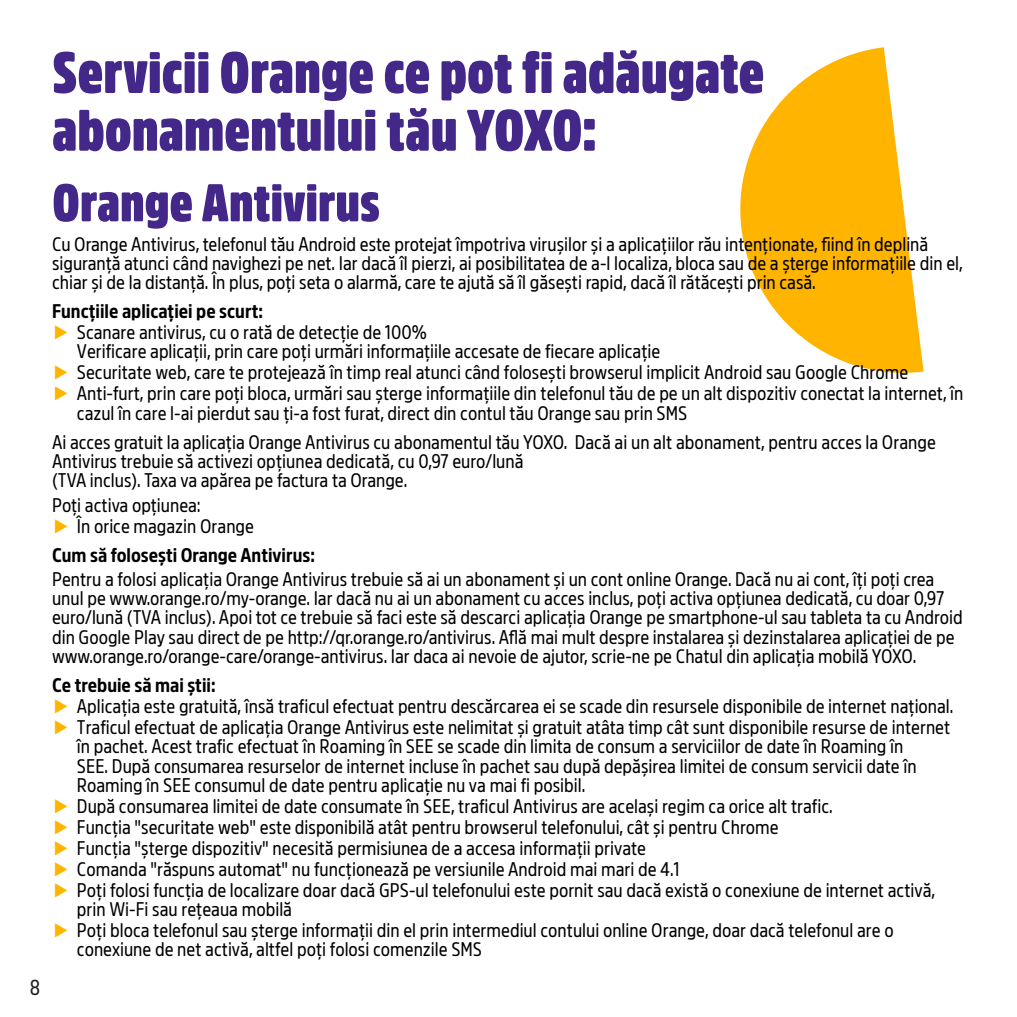
<style>
.page{position:relative;width:1017px;height:1017px;background:#fff}
.page>*{position:absolute;margin:0;border:0;box-sizing:border-box;transform-origin:0 0}
.t1{font:900 57.75px/57.8px "Amsi Pro Condensed";color:#43288a}
.t2{font:900 52.5px "Amsi Pro Condensed";color:#43288a}
.t3{font:21px "Amsi Pro Narrow";color:#231f20}
.t4{font:19.25px/21px "Amsi Pro Narrow";color:#000}
.t5{font:700 19.25px "Amsi Pro Narrow";color:#000}
.s1{font-weight:700}
.s2{font-family:"Amsi Pro Condensed";font-weight:900;color:#ffb400}
</style>
<div class="page">
<svg style="left:740px;top:47px;width:184px;height:326px;fill:#ffb400"></svg>
<p class="t3" style="left:30px;top:971px;width:12px">8</p>
<h1 class="t1" style="left:52px;top:38px;width:714px">Servicii Orange ce pot fi adăugate abonamentului tău YOXO:</h1>
<h2 class="t2" style="left:52px;top:162px;width:329px">Orange Antivirus</h2>
<p class="t4" style="left:52px;top:232px;width:912px;line-height:19.2px">Cu Orange Antivirus, telefonul tău Android este protejat împotriva virușilor și a aplicațiilor rău intenționate, fiind în deplină siguranță atunci când navighezi pe net. Iar dacă îl pierzi, ai posibilitatea de a-l localiza, bloca sau de a șterge informațiile din el, chiar și de la distanță. În plus, poți seta o alarmă, care te ajută să îl găsești rapid, dacă îl rătăcești prin casă.</p>
<p class="t4" style="left:52px;top:299px;width:376px"><span class="s1">Funcțiile aplicației pe scurt:<br></span><span class="s2">▶</span> Scanare antivirus, cu o rată de detecție de 100%</p>
<p class="t4" style="left:52px;top:339px;width:913px;text-indent:25px">Verificare aplicații, prin care poți urmări informațiile accesate de fiecare aplicație<br><span class="s2">▶</span> Securitate web, care te protejează în timp real atunci când folosești browserul implicit Android sau Google Chrome<br><span class="s2">▶</span> Anti-furt, prin care poți bloca, urmări sau șterge informațiile din telefonul tău de pe un alt dispozitiv conectat la internet, în</p>
<p class="t4" style="left:52px;top:396px;width:885px;line-height:29.2px;text-indent:25px">cazul în care l-ai pierdut sau ți-a fost furat, direct din contul tău Orange sau prin SMS<br>Ai acces gratuit la aplicația Orange Antivirus cu abonamentul tău YOXO. Dacă ai un alt abonament, pentru acces la Orange</p>
<p class="t4" style="left:52px;top:449px;width:473px;line-height:19.2px">Antivirus trebuie să activezi opțiunea dedicată, cu 0,97 euro/lună (TVA inclus). Taxa va apărea pe factura ta Orange.</p>
<p class="t4" style="left:52px;top:492px;width:203px">Poți activa opțiunea:<br><span class="s2">▶</span> În orice magazin Orange</p>
<p class="t5" style="left:52px;top:540px;width:264px">Cum să folosești Orange Antivirus:</p>
<p class="t4" style="left:52px;top:567px;width:912px;line-height:19.2px">Pentru a folosi aplicația Orange Antivirus trebuie să ai un abonament și un cont online Orange. Dacă nu ai cont, îți poți crea unul pe www.orange.ro/my-orange. Iar dacă nu ai un abonament cu acces inclus, poți activa opțiunea dedicată, cu doar 0,97 euro/lună (TVA inclus). Apoi tot ce trebuie să faci este să descarci aplicația Orange pe smartphone-ul sau tableta ta cu Android din Google Play sau direct de pe http://qr.orange.ro/antivirus. Află mai mult despre instalarea și dezinstalarea aplicației de pe www.orange.ro/orange-care/orange-antivirus. Iar daca ai nevoie de ajutor, scrie-ne pe Chatul din aplicația mobilă YOXO.</p>
<p class="t4" style="left:52px;top:673px;width:903px"><span class="s1">Ce trebuie să mai știi:<br></span><span class="s2">▶</span> Aplicația este gratuită, însă traficul efectuat pentru descărcarea ei se scade din resursele disponibile de internet național. <span class="s2">▶</span> Traficul efectuat de aplicația Orange Antivirus este nelimitat și gratuit atâta timp cât sunt disponibile resurse de internet</p>
<p class="t4" style="left:77px;top:735px;width:841px;line-height:19.2px">în pachet. Acest trafic efectuat în Roaming în SEE se scade din limita de consum a serviciilor de date în Roaming în<br>SEE. După consumarea resurselor de internet incluse în pachet sau după depășirea limitei de consum servicii date în<br>Roaming în SEE consumul de date pentru aplicație nu va mai fi posibil.</p>
<p class="t4" style="left:52px;top:793px;width:884px"><span class="s2">▶</span> După consumarea limitei de date consumate în SEE, traficul Antivirus are același regim ca orice alt trafic.<br><span class="s2">▶</span> Funcția "securitate web" este disponibilă atât pentru browserul telefonului, cât și pentru Chrome<br><span class="s2">▶</span> Funcția "șterge dispozitiv" necesită permisiunea de a accesa informații private<br><span class="s2">▶</span> Comanda "răspuns automat" nu funcționează pe versiunile Android mai mari de 4.1<br><span class="s2">▶</span> Poți folosi funcția de localizare doar dacă GPS-ul telefonului este pornit sau dacă există o conexiune de internet activă,</p>
<p class="t4" style="left:52px;top:897px;width:843px;text-indent:25px">prin Wi-Fi sau rețeaua mobilă<br><span class="s2">▶</span> Poți bloca telefonul sau șterge informații din el prin intermediul contului online Orange, doar dacă telefonul are o</p>
<p class="t4" style="left:77px;top:937px;width:407px">conexiune de net activă, altfel poți folosi comenzile SMS</p>
</div>
